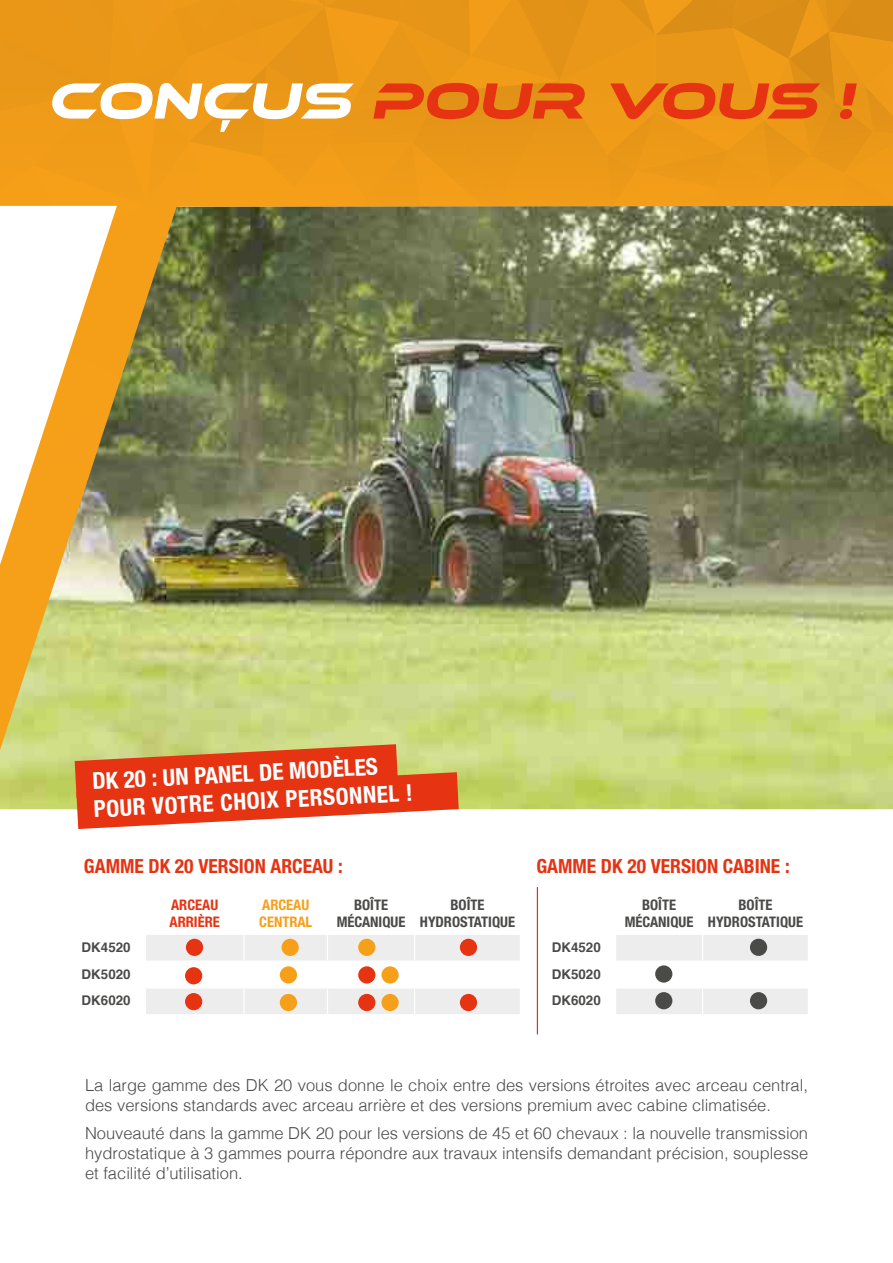
<style>
.page{position:relative;width:893px;height:1263px;background:#fff}
.page>*{position:absolute;margin:0;border:0;box-sizing:border-box;transform-origin:0 0}
.t1{font:italic 52.5px "Ethnocentric Rg";color:#e63312}
.t2{font:700 condensed 23.25px/27.9px "Helvetica Neue";color:#fff}
.t3{font:700 condensed 19.5px "Helvetica Neue";color:#e63312}
.t4{font:300 16.5px/19.8px "Helvetica";color:#4a4a49}
.t5{font:700 condensed 14.55px/17.5px "Helvetica Neue";color:#4a4a49;text-align:center}
.t6{font:700 condensed 14.55px/17.5px "Helvetica Neue";color:#e63312}
.t7{font:700 condensed 14.55px/17.5px "Helvetica Neue";color:#f6a01a}
.t8{font:700 13.35px/26.8px "Helvetica";color:#4a4a49;text-align:justify}
.s1{color:#fff}
</style>
<div class="page">
<svg style="left:0;top:0;width:893px;height:206px;background:#eb9818"></svg>
<img style="left:0;top:206px;width:893px;height:603px">
<svg style="left:146px;top:935px;width:374px;height:79px"></svg>
<div style="left:186px;top:939px;width:17px;height:17px;background:#e63312;border-radius:50%"></div>
<div style="left:185px;top:967px;width:17px;height:17px;background:#e63312;border-radius:50%"></div>
<div style="left:185px;top:993px;width:17px;height:17px;background:#e63312;border-radius:50%"></div>
<div style="left:282px;top:939px;width:17px;height:17px;background:#f6a01a;border-radius:50%"></div>
<div style="left:358px;top:939px;width:17px;height:17px;background:#f6a01a;border-radius:50%"></div>
<div style="left:460px;top:939px;width:17px;height:17px;background:#e63312;border-radius:50%"></div>
<div style="left:460px;top:994px;width:17px;height:17px;background:#e63312;border-radius:50%"></div>
<div style="left:381px;top:966px;width:18px;height:17px;background:#f6a01a;border-radius:50%"></div>
<div style="left:358px;top:966px;width:17px;height:17px;background:#e63312;border-radius:50%"></div>
<div style="left:381px;top:994px;width:18px;height:17px;background:#f6a01a;border-radius:50%"></div>
<div style="left:358px;top:994px;width:17px;height:17px;background:#e63312;border-radius:50%"></div>
<div style="left:280px;top:966px;width:17px;height:17px;background:#f6a01a;border-radius:50%"></div>
<div style="left:280px;top:994px;width:17px;height:17px;background:#f6a01a;border-radius:50%"></div>
<svg style="left:616px;top:935px;width:192px;height:79px"></svg>
<div style="left:750px;top:939px;width:17px;height:17px;background:#4a4a49;border-radius:50%"></div>
<div style="left:655px;top:965px;width:17px;height:18px;background:#4a4a49;border-radius:50%"></div>
<div style="left:655px;top:992px;width:17px;height:17px;background:#4a4a49;border-radius:50%"></div>
<div style="left:750px;top:992px;width:17px;height:17px;background:#4a4a49;border-radius:50%"></div>
<hr style="left:537px;top:887px;width:1px;height:147px;background:#e63312">
<svg style="left:75px;top:744px;width:384px;height:85px;background:#e5633e"></svg>
<h1 class="t1" style="left:47px;top:69px;width:808px"><span class="s1">CONÇUS</span> POUR VOUS !</h1>
<h2 class="t2" style="left:92px;top:767px;width:321px;rotate:-3deg">DK 20 : UN PANEL DE MODÈLES<br>POUR VOTRE CHOIX PERSONNEL !</h2>
<p class="t3" style="left:84px;top:854px;width:260px">GAMME DK 20 VERSION ARCEAU :</p>
<p class="t3" style="left:536px;top:854px;width:255px">GAMME DK 20 VERSION CABINE :</p>
<p class="t8" style="left:82px;top:934px;width:51px">DK4520<br>DK5020<br>DK6020</p>
<p class="t6" style="left:170px;top:896px;width:52px">ARCEAU<br>ARRIÈRE</p>
<p class="t7" style="left:259px;top:896px;width:55px">ARCEAU<br>CENTRAL</p>
<p class="t5" style="left:337px;top:896px;width:70px">BOÎTE<br>MÉCANIQUE</p>
<p class="t5" style="left:420px;top:896px;width:97px">BOÎTE<br>HYDROSTATIQUE</p>
<p class="t8" style="left:552px;top:934px;width:51px">DK4520<br>DK5020<br>DK6020</p>
<p class="t5" style="left:625px;top:896px;width:70px">BOÎTE<br>MÉCANIQUE</p>
<p class="t5" style="left:708px;top:896px;width:97px">BOÎTE<br>HYDROSTATIQUE</p>
<p class="t4" style="left:85px;top:1074px;width:724px">La large gamme des DK 20 vous donne le choix entre des versions étroites avec arceau central, des versions standards avec arceau arrière et des versions premium avec cabine climatisée.</p>
<p class="t4" style="left:85px;top:1122px;width:725px;text-align:justify">Nouveauté dans la gamme DK 20 pour les versions de 45 et 60 chevaux : la nouvelle transmission hydrostatique à 3 gammes pourra répondre aux travaux intensifs demandant précision, souplesse et facilité d’utilisation.</p>
</div>
